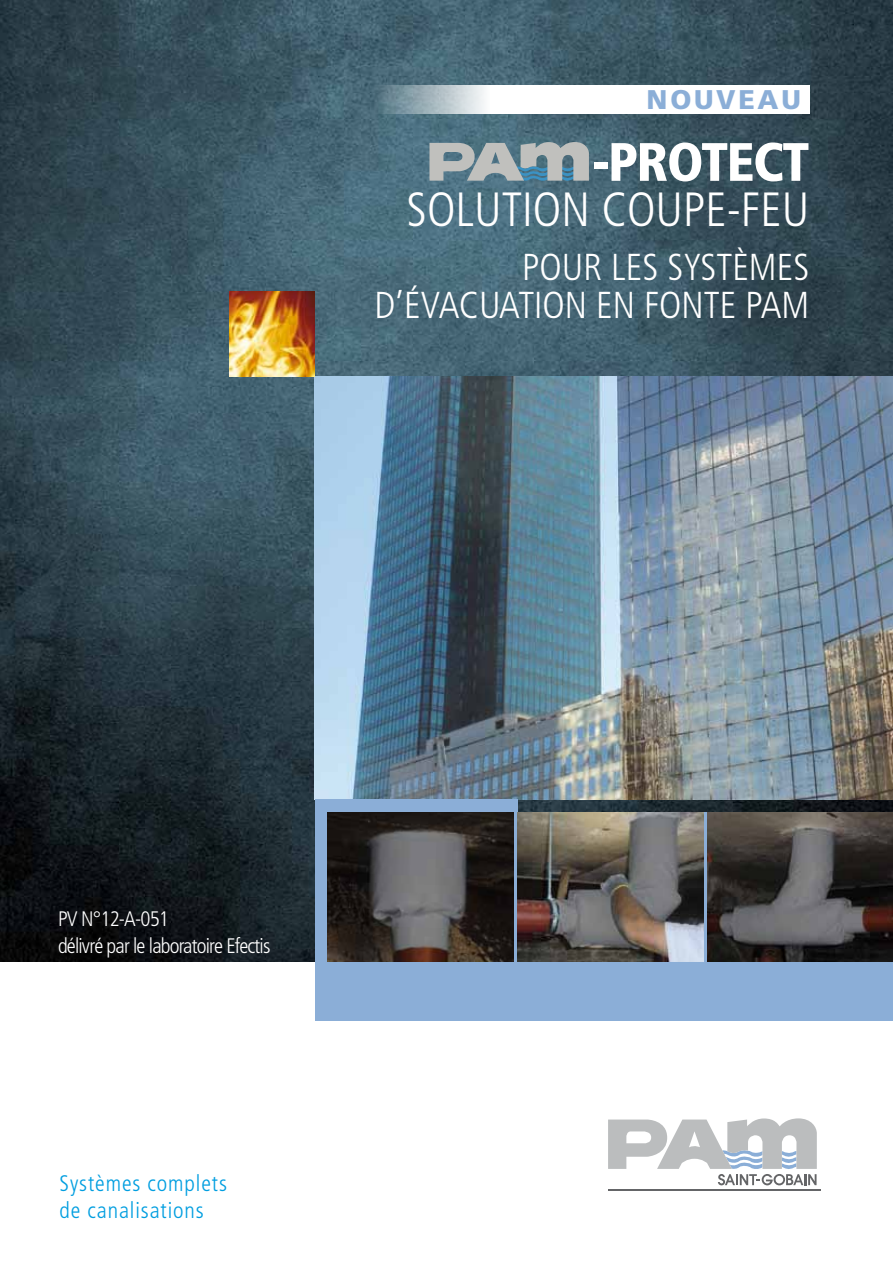
<style>
.page{position:relative;width:893px;height:1263px;background:#fff}
.page>*{position:absolute;margin:0;border:0;box-sizing:border-box;transform-origin:0 0}
.t1{font:900 condensed 54px "Frutiger";color:#fff}
.t2{font:300 condensed 48px "Frutiger";color:#fff}
.t3{font:300 condensed 37.5px "Frutiger";color:#fff}
.t4{font:900 27px "Frutiger";letter-spacing:.1em;color:#8baed7}
.t5{font:300 condensed 22.5px/27px "Frutiger";letter-spacing:.04em;color:#009ee0}
.t6{font:300 condensed 21px/27px "Frutiger";letter-spacing:-.04em;color:#fff}
</style>
<div class="page">
<img style="left:0;top:0;width:893px;height:961px">
<img style="left:315px;top:377px;width:578px;height:422px">
<img style="left:230px;top:292px;width:85px;height:85px">
<svg style="left:608px;top:1118px;width:209px;height:67px"></svg>
<hr style="left:608px;top:1189px;width:213px;height:2px;background:#646567">
<div style="left:315px;top:799px;width:202px;height:221px;background:#8baed7"></div>
<div style="left:425px;top:812px;width:468px;height:208px;background:#8baed7"></div>
<img style="left:327px;top:812px;width:186px;height:149px">
<img style="left:517px;top:812px;width:186px;height:149px">
<img style="left:707px;top:812px;width:186px;height:149px">
<svg style="left:363px;top:85px;width:446px;height:28px"></svg>
<svg style="left:429px;top:142px;width:160px;height:40px;background:#96a5ab"></svg>
<p class="t4" style="left:647px;top:83px;width:156px">NOUVEAU</p>
<h1 class="t1" style="left:592px;top:130px;width:105px">-PROTECT</h1>
<h2 class="t2" style="left:407px;top:182px;width:118px">Solutionco</h2>
<h2 class="t2" style="left:656px;top:182px;width:155px">upe-feu</h2>
<h3 class="t3" style="left:522px;top:246px;width:76px">pourless</h3>
<h3 class="t3" style="left:683px;top:246px;width:86px">ystèmes</h3>
<h3 class="t3" style="left:374px;top:284px;width:141px">d’évac uationen</h3>
<h3 class="t3" style="left:644px;top:284px;width:32px">fonte</h3>
<h3 class="t3" style="left:745px;top:284px;width:65px">PAM</h3>
<p class="t6" style="left:58px;top:905px;width:214px">PV N°12-A-051<br>délivré par le laboratoire Efectis</p>
<p class="t5" style="left:60px;top:1169px;width:169px">Systèmes complets de canalisations</p>
</div>
